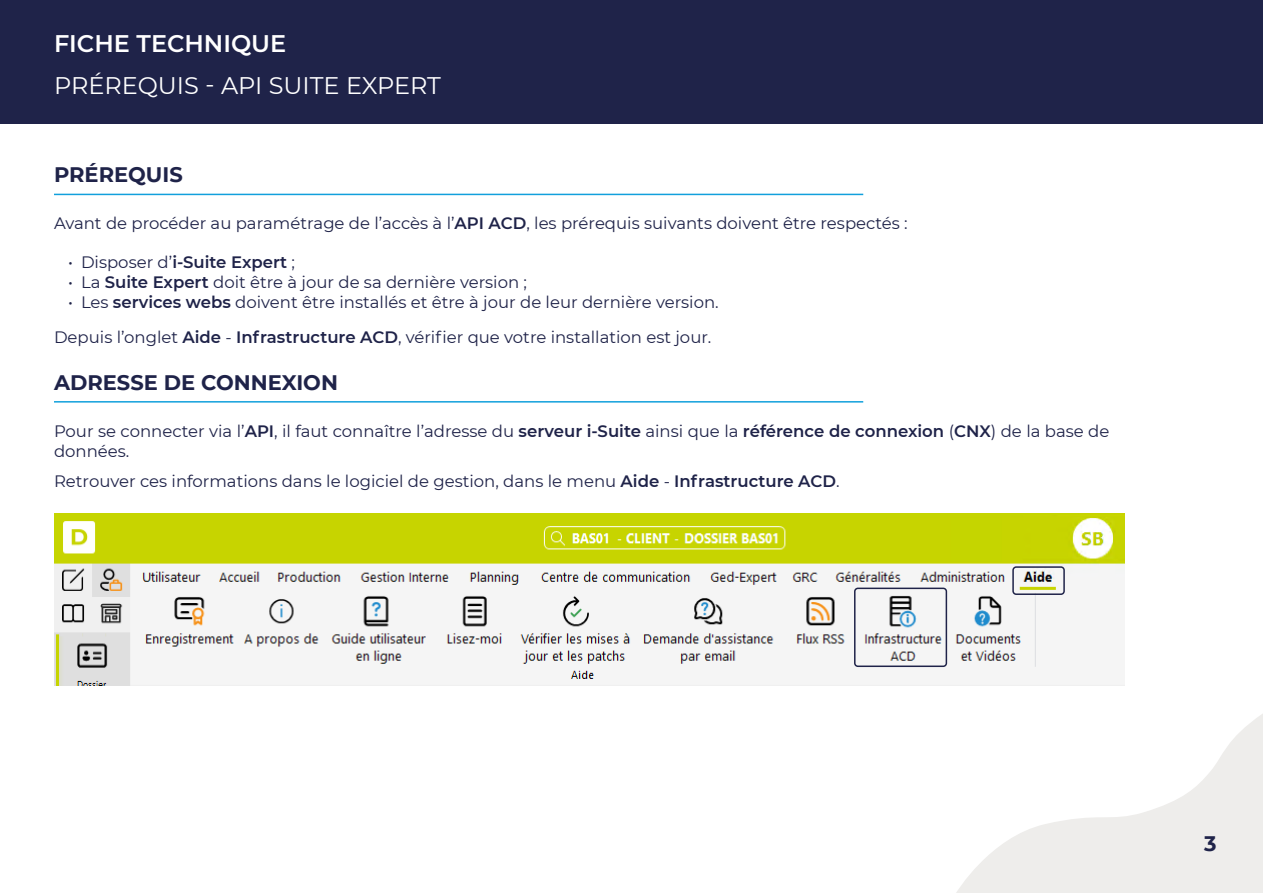
<style>
.page{position:relative;width:1263px;height:893px;background:#fff}
.page>*{position:absolute;margin:0;border:0;box-sizing:border-box;transform-origin:0 0}
.t1{font:24px "Montserrat";color:#fff}
.t2{font:600 24px "Montserrat";color:#fff}
.t3{font:700 21px "Montserrat";color:#1f2349}
.t4{font:16.5px/19.8px "Montserrat";color:#1f2349}
.t5{font:600 16.5px "Montserrat";color:#1f2349}
.s1{font-weight:600}
.s2{font-weight:400}
</style>
<div class="page">
<div style="left:0;top:0;width:1263px;height:123px;background:#1f2349"></div>
<svg style="left:956px;top:714px;width:307px;height:179px"></svg>
<img style="left:54px;top:514px;width:1071px;height:171px">
<hr style="left:54px;top:401px;width:809px;height:2px;background:#11a0dc">
<div style="left:854px;top:588px;width:93px;height:79px;border:2px solid #1f2349;border-radius:3px"></div>
<div style="left:1012px;top:566px;width:53px;height:29px;border:2px solid #1f2349;border-radius:3px"></div>
<hr style="left:54px;top:194px;width:809px;height:1px;background:#11a0dc">
<h1 class="t2" style="left:54px;top:26px;width:234px">FICHE TECHNIQUE</h1>
<h1 class="t1" style="left:54px;top:69px;width:388px">PRÉREQUIS - API SUITE EXPERT</h1>
<p class="t3" style="left:54px;top:160px;width:130px">PRÉREQUIS</p>
<p class="t4" style="left:54px;top:212px;width:855px">Avant de procéder au paramétrage de l’accès à l’<span class="s1">API ACD</span>, les prérequis suivants doivent être respectés :</p>
<p class="t5" style="left:68px;top:251px;width:228px"><span class="s2">• Disposer d’</span>i-Suite Expert <span class="s2">;</span></p>
<p class="t4" style="left:68px;top:272px;width:460px">• La <span class="s1">Suite Expert</span> doit être à jour de sa dernière version ;</p>
<p class="t4" style="left:68px;top:291px;width:652px">• Les <span class="s1">services webs</span> doivent être installés et être à jour de leur dernière version.</p>
<p class="t4" style="left:54px;top:326px;width:659px">Depuis l’onglet <span class="s1">Aide</span> - <span class="s1">Infrastructure ACD</span>, vérifier que votre installation est jour.</p>
<p class="t3" style="left:54px;top:367px;width:285px">ADRESSE DE CONNEXION</p>
<p class="t4" style="left:54px;top:421px;width:1057px">Pour se connecter via l’<span class="s1">API</span>, il faut connaître l’adresse du <span class="s1">serveur i-Suite</span> ainsi que la <span class="s1">référence de connexion</span> (<span class="s1">CNX</span>) de la base de données.</p>
<p class="t4" style="left:54px;top:471px;width:787px">Retrouver ces informations dans le logiciel de gestion, dans le menu <span class="s1">Aide</span> - <span class="s1">Infrastructure ACD</span>.</p>
<p class="t3" style="left:1204px;top:829px;width:14px">3</p>
</div>
